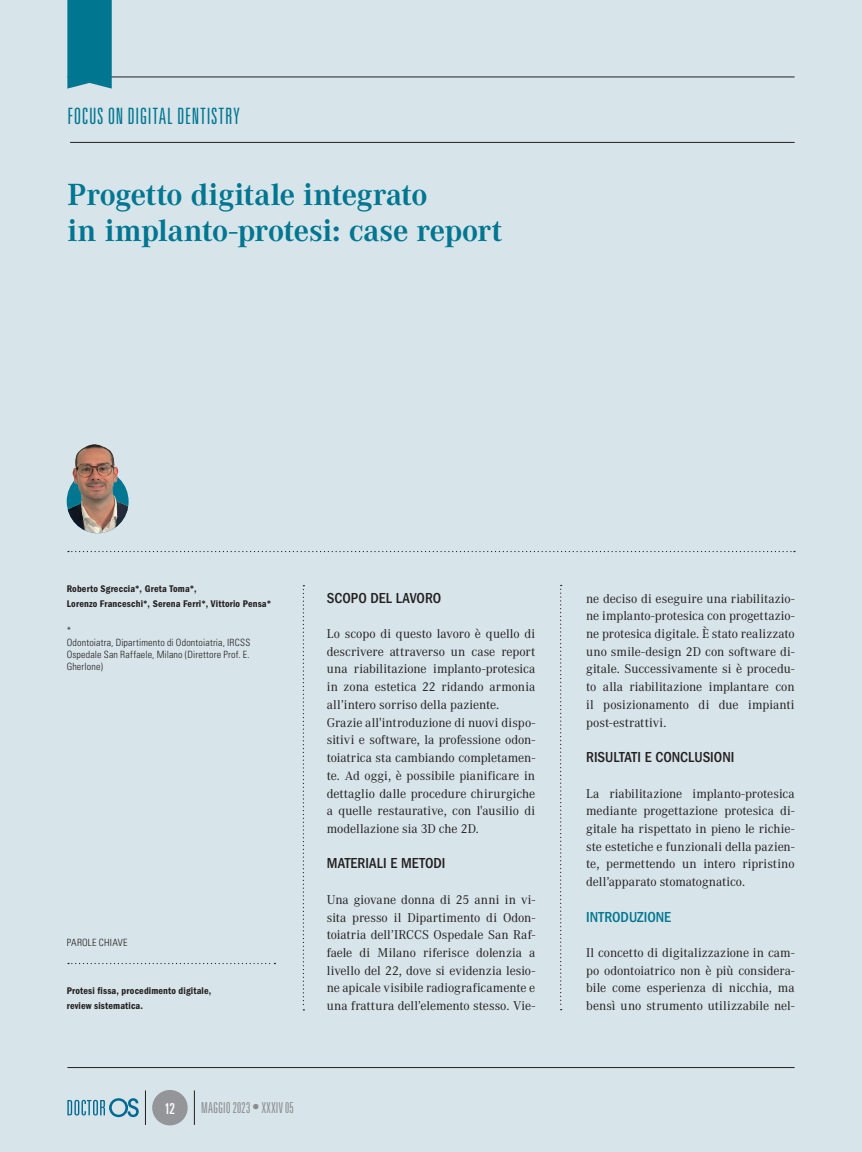
<style>
.page{position:relative;width:862px;height:1152px;background:#fff}
.page>*{position:absolute;margin:0;border:0;box-sizing:border-box;transform-origin:0 0}
.t1{font:700 30px/36px "Corporate ABQ";letter-spacing:-.01em;color:#007690}
.t2{font:300 ultra-condensed 22.5px "Univers";letter-spacing:.035em;color:#007690}
.t3{font:500 condensed 15px "ITC Franklin Gothic Std";color:#231f20}
.t4{font:300 ultra-condensed 15px "Univers";letter-spacing:.015em;color:#8a8c8f}
.t5{font:500 condensed 15px "ITC Franklin Gothic Std";color:#007690}
.t6{font:ultra-condensed 15px "Univers";color:#fff}
.t7{font:12.5px/17.8px "Corporate ABQ";color:#231f20;text-align:justify}
.t8{font:10px/15px "ITC Franklin Gothic Std Dm Cd";letter-spacing:.015em;color:#231f20}
.t9{font:300 condensed 10px/12px "Univers";letter-spacing:.015em;color:#231f20}
</style>
<div class="page">
<hr style="left:861px;top:0;width:1px;height:1152px;background:#d7e4ea">
<div style="left:0;top:0;width:861px;height:1152px;background:#d7e4ea"></div>
<hr style="left:67px;top:77px;width:727px;height:1px;background:#231f20">
<hr style="left:70px;top:142px;width:724px;height:1px;background:#231f20">
<svg style="left:67px;top:0;width:45px;height:89px;background:#0a7b94"></svg>
<hr style="left:67px;top:1067px;width:727px;height:1px;background:#231f20">
<div style="left:152px;top:1090px;width:35px;height:35px;background:#939598;border-radius:50%"></div>
<svg style="left:67px;top:1098px;width:72px;height:19px"></svg>
<hr style="left:194px;top:1090px;width:1px;height:34px;background:#231f20">
<hr style="left:145px;top:1090px;width:1px;height:34px;background:#231f20">
<svg style="left:560px;top:585px;width:1px;height:425px"></svg>
<svg style="left:302px;top:585px;width:2px;height:425px"></svg>
<svg style="left:68px;top:551px;width:726px;height:1px"></svg>
<svg style="left:68px;top:963px;width:207px;height:1px"></svg>
<img style="left:67px;top:444px;width:61px;height:89px">
<h2 class="t2" style="left:67px;top:104px;width:174px">FOCUS ON DIGITAL DENTISTRY</h2>
<h1 class="t1" style="left:67px;top:176px;width:436px">Progetto digitale integrato<br>in implanto-protesi: case report</h1>
<p class="t8" style="left:67px;top:581px;width:206px">Roberto Sgreccia*, Greta Toma*,<br>Lorenzo Franceschi*, Serena Ferri*, Vittorio Pensa*</p>
<p class="t9" style="left:67px;top:624px;width:185px">*<br>Odontoiatra, Dipartimento di Odontoiatria, IRCSS<br>Ospedale San Raffaele, Milano (Direttore Prof. E.<br>Gherlone)</p>
<p class="t9" style="left:67px;top:936px;width:62px">PAROLE CHIAVE</p>
<p class="t8" style="left:67px;top:983px;width:146px">Protesi fissa, procedimento digitale, review sistematica.</p>
<p class="t3" style="left:326px;top:589px;width:116px">SCOPO DEL LAVORO</p>
<p class="t7" style="left:326px;top:625px;width:210px;text-align:left">Lo scopo di questo lavoro è quello di descrivere attraverso un case report una riabilitazione implanto-protesica in zona estetica 22 ridando armonia all’intero sorriso della paziente.<br>Grazie all'introduzione di nuovi dispo&shy;sitivi e software, la professione odon&shy;toiatrica sta cambiando completamen&shy;te. Ad oggi, è possibile pianificare in dettaglio dalle procedure chirurgiche a quelle restaurative, con l'ausilio di modellazione sia 3D che 2D.</p>
<p class="t3" style="left:326px;top:855px;width:120px">MATERIALI E METODI</p>
<p class="t7" style="left:326px;top:890px;width:210px">Una giovane donna di 25 anni in vi&shy;sita presso il Dipartimento di Odon&shy;toiatria dell’IRCCS Ospedale San Raf&shy;faele di Milano riferisce dolenzia a livello del 22, dove si evidenzia lesio&shy;ne apicale visibile radiograficamente e una frattura dell’elemento stesso. Vie-</p>
<p class="t6" style="left:164px;top:1100px;width:12px">12</p>
<p class="t4" style="left:201px;top:1100px;width:94px">MAGGIO 2023 • XXXIV 05</p>
<p class="t7" style="left:586px;top:589px;width:210px">ne deciso di eseguire una riabilitazio&shy;ne implanto-protesica con progettazio&shy;ne protesica digitale. È stato realizzato uno smile-design 2D con software di&shy;gitale. Successivamente si è procedu&shy;to alla riabilitazione implantare con il posizionamento di due impianti post-estrattivi.</p>
<p class="t3" style="left:586px;top:748px;width:150px">RISULTATI E CONCLUSIONI</p>
<p class="t7" style="left:586px;top:784px;width:210px">La riabilitazione implanto-protesica mediante progettazione protesica di&shy;gitale ha rispettato in pieno le richie&shy;ste estetiche e funzionali della pazien&shy;te, permettendo un intero ripristino dell’apparato stomatognatico.</p>
<p class="t5" style="left:586px;top:908px;width:86px">INTRODUZIONE</p>
<p class="t7" style="left:586px;top:944px;width:210px">Il concetto di digitalizzazione in cam&shy;po odontoiatrico non è più considera&shy;bile come esperienza di nicchia, ma bensì uno strumento utilizzabile nel-</p>
</div>
